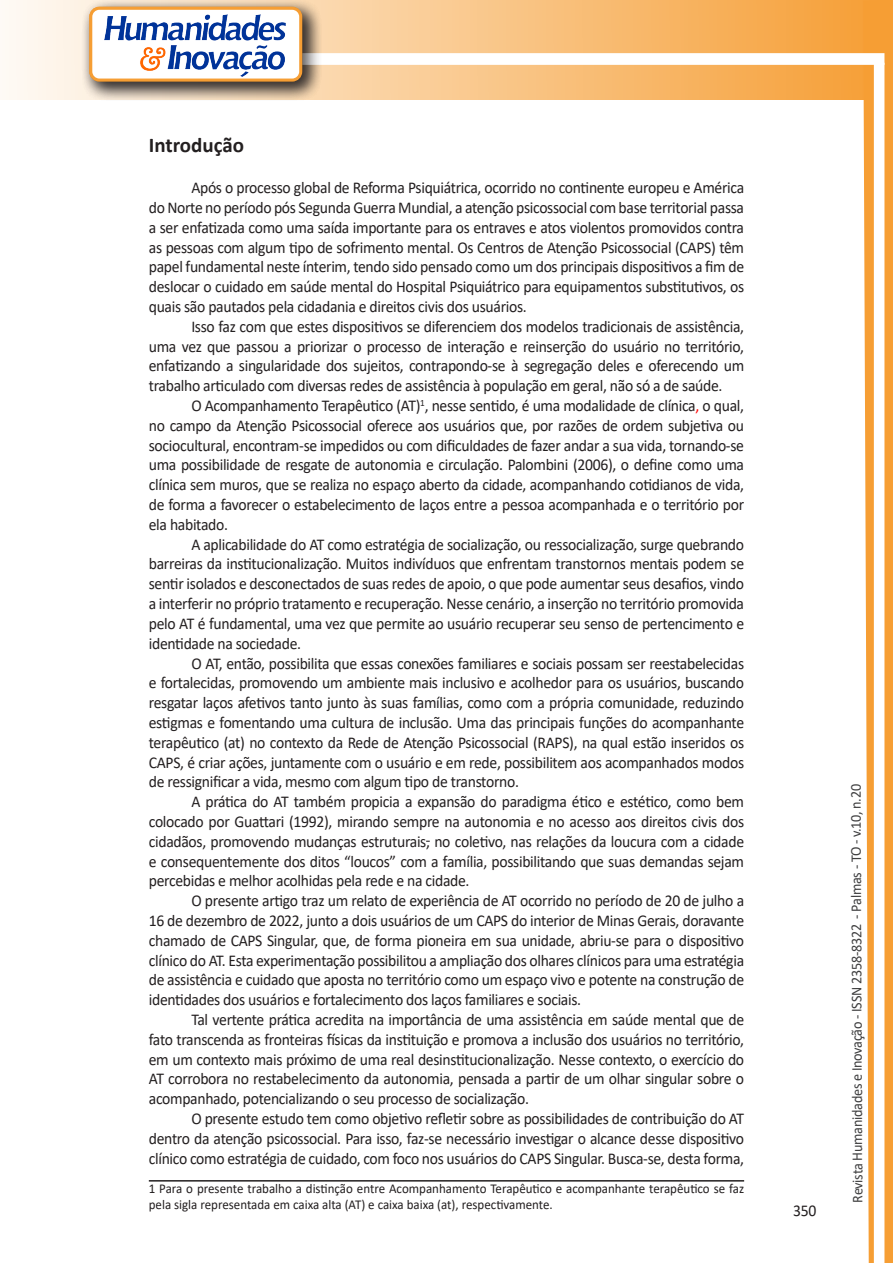
<style>
.page{position:relative;width:893px;height:1263px;background:#fff}
.page>*{position:absolute;margin:0;border:0;box-sizing:border-box;transform-origin:0 0}
.Titulo_2{font:700 21px "Calibri";color:#231f20}
.texto{font:16.5px/19.8px "Calibri";letter-spacing:-.02em;color:#231f20;text-align:justify;scale:.95 1}
.t1{font:15px "Calibri";letter-spacing:-.025em;color:#3e3e3f;scale:.95 1}
.Rodapé{font:13.5px/16.2px "Calibri";color:#231f20;scale:.96 1}
.s1{color:#f00}
</style>
<div class="page">
<svg style="left:5px;top:0;width:858px;height:100px;background:#f9c484"></svg>
<div style="left:302px;top:53px;width:582px;height:12px;background:#fff;border:2px solid #fff"></div>
<svg style="left:863px;top:0;width:30px;height:1263px"></svg>
<div style="left:81px;top:0;width:241px;height:102px;background:#231f20;opacity:.75"></div>
<div style="left:91px;top:8px;width:210px;height:72px;background:#fff;border-radius:9px"></div>
<img style="left:104px;top:14px;width:181px;height:62px">
<div style="left:89px;top:7px;width:213px;height:75px;border:3px solid #f69e34;border-radius:9px"></div>
<hr style="left:149px;top:1180px;width:595px;height:1px;background:#231f20">
<p class="Titulo_2" style="left:149px;top:130px;width:97px">Introdução</p>
<p class="texto" style="left:149px;top:177px;width:628px;text-indent:43px">Após o processo global de Reforma Psiquiátrica, ocorrido no continente europeu e América do Norte no período pós Segunda Guerra Mundial, a atenção psicossocial com base territorial passa a ser enfatizada como uma saída importante para os entraves e atos violentos promovidos contra as pessoas com algum tipo de sofrimento mental. Os Centros de Atenção Psicossocial (CAPS) têm papel fundamental neste ínterim, tendo sido pensado como um dos principais dispositivos a fim de deslocar o cuidado em saúde mental do Hospital Psiquiátrico para equipamentos substitutivos, os quais são pautados pela cidadania e direitos civis dos usuários.</p>
<p class="texto" style="left:149px;top:316px;width:628px;text-indent:43px">Isso faz com que estes dispositivos se diferenciem dos modelos tradicionais de assistência, uma vez que passou a priorizar o processo de interação e reinserção do usuário no território, enfatizando a singularidade dos sujeitos, contrapondo-se à segregação deles e oferecendo um trabalho articulado com diversas redes de assistência à população em geral, não só a de saúde.</p>
<p class="texto" style="left:149px;top:395px;width:628px;text-indent:43px">O Acompanhamento Terapêutico (AT)<sup>1</sup>, nesse sentido, é uma modalidade de clínica<span class="s1">,</span> o qual, no campo da Atenção Psicossocial oferece aos usuários que, por razões de ordem subjetiva ou sociocultural, encontram-se impedidos ou com dificuldades de fazer andar a sua vida, tornando-se uma possibilidade de resgate de autonomia e circulação. Palombini (2006), o define como uma clínica sem muros, que se realiza no espaço aberto da cidade, acompanhando cotidianos de vida, de forma a favorecer o estabelecimento de laços entre a pessoa acompanhada e o território por ela habitado.</p>
<p class="texto" style="left:149px;top:534px;width:628px;text-indent:43px">A aplicabilidade do AT como estratégia de socialização, ou ressocialização, surge quebrando barreiras da institucionalização. Muitos indivíduos que enfrentam transtornos mentais podem se sentir isolados e desconectados de suas redes de apoio, o que pode aumentar seus desafios, vindo a interferir no próprio tratamento e recuperação. Nesse cenário, a inserção no território promovida pelo AT é fundamental, uma vez que permite ao usuário recuperar seu senso de pertencimento e identidade na sociedade.</p>
<p class="texto" style="left:149px;top:653px;width:628px;text-indent:43px">O AT, então, possibilita que essas conexões familiares e sociais possam ser reestabelecidas e fortalecidas, promovendo um ambiente mais inclusivo e acolhedor para os usuários, buscando resgatar laços afetivos tanto junto às suas famílias, como com a própria comunidade, reduzindo estigmas e fomentando uma cultura de inclusão. Uma das principais funções do acompanhante terapêutico (at) no contexto da Rede de Atenção Psicossocial (RAPS), na qual estão inseridos os CAPS, é criar ações, juntamente com o usuário e em rede, possibilitem aos acompanhados modos de ressignificar a vida, mesmo com algum tipo de transtorno.</p>
<p class="texto" style="left:149px;top:791px;width:628px;text-indent:43px">A prática do AT também propicia a expansão do paradigma ético e estético, como bem colocado por Guattari (1992), mirando sempre na autonomia e no acesso aos direitos civis dos cidadãos, promovendo mudanças estruturais, no coletivo, nas relações da loucura com a cidade e consequentemente dos ditos “loucos” com a família, possibilitando que suas demandas sejam percebidas e melhor acolhidas pela rede e na cidade.</p>
<p class="texto" style="left:149px;top:890px;width:628px;text-indent:43px">O presente artigo traz um relato de experiência de AT ocorrido no período de 20 de julho a 16 de dezembro de 2022, junto a dois usuários de um CAPS do interior de Minas Gerais, doravante chamado de CAPS Singular, que, de forma pioneira em sua unidade, abriu-se para o dispositivo clínico do AT. Esta experimentação possibilitou a ampliação dos olhares clínicos para uma estratégia de assistência e cuidado que aposta no território como um espaço vivo e potente na construção de identidades dos usuários e fortalecimento dos laços familiares e sociais.</p>
<p class="texto" style="left:149px;top:1009px;width:628px;text-indent:43px">Tal vertente prática acredita na importância de uma assistência em saúde mental que de fato transcenda as fronteiras físicas da instituição e promova a inclusão dos usuários no território, em um contexto mais próximo de uma real desinstitucionalização. Nesse contexto, o exercício do AT corrobora no restabelecimento da autonomia, pensada a partir de um olhar singular sobre o acompanhado, potencializando o seu processo de socialização.</p>
<p class="texto" style="left:149px;top:1108px;width:628px;text-indent:43px">O presente estudo tem como objetivo refletir sobre as possibilidades de contribuição do AT dentro da atenção psicossocial. Para isso, faz-se necessário investigar o alcance desse dispositivo clínico como estratégia de cuidado, com foco nos usuários do CAPS Singular. Busca-se, desta forma,</p>
<p class="Rodapé" style="left:149px;top:1180px;width:622px">1 Para o presente trabalho a distinção entre Acompanhamento Terapêutico e acompanhante terapêutico se faz pela sigla representada em caixa alta (AT) e caixa baixa (at), respectivamente.</p>
<p class="texto" style="left:793px;top:1200px;width:26px">350</p>
<p class="t1" style="left:846px;top:1203px;width:442px;rotate:-90deg">Revista Humanidades e Inovação - ISSN 2358-8322 - Palmas - TO - v.10, n.20</p>
</div>
